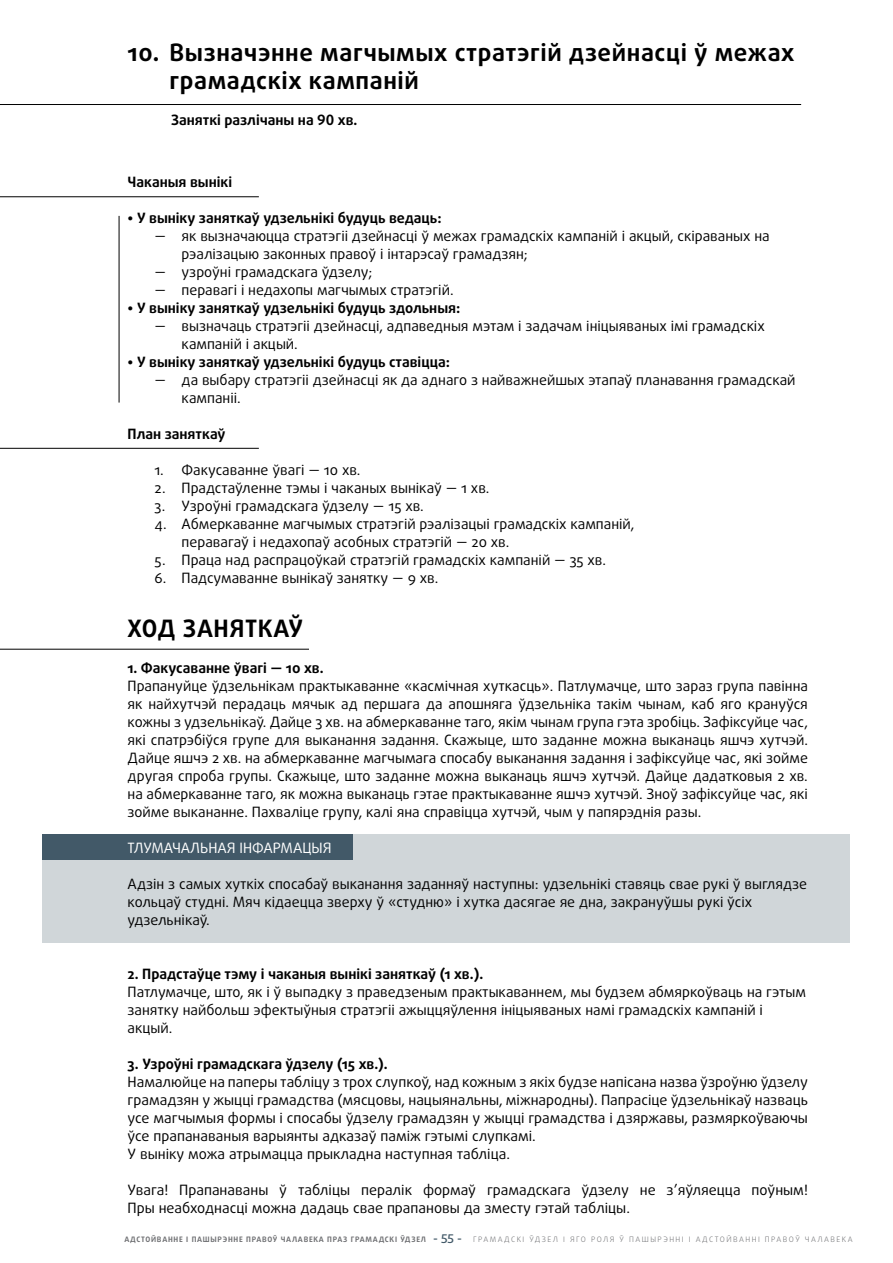
<style>
.page{position:relative;width:893px;height:1263px;background:#fff}
.page>*{position:absolute;margin:0;border:0;box-sizing:border-box;transform-origin:0 0}
.t1{font:700 24px/28.5px "Daxline Cyr";letter-spacing:.025em;color:#000}
.t2{font:700 24px "Daxline Cyr";letter-spacing:.055em;color:#000}
.t3{font:14.25px/18px "Daxline Cyr";color:#000}
.t4{font:700 14.25px "Daxline Cyr";color:#000}
.t5{font:700 14.25px "Daxline Cyr LF";color:#000}
.t6{font:14.25px "Daxline Cyr";color:#fff}
.t7{font:300 7.5px "Daxline Cyr";letter-spacing:.2em;color:#6d6e71}
.t8{font:700 7.5px "Daxline Cyr LF";letter-spacing:.1em;color:#6d6e71}
.s1{font-weight:500;font-size:12px;color:#425968}
</style>
<div class="page">
<div style="left:43px;top:835px;width:807px;height:108px;background:#d0d6d9"></div>
<div style="left:43px;top:835px;width:310px;height:25px;background:#425968"></div>
<hr style="left:0;top:104px;width:801px;height:1px;background:#000">
<hr style="left:0;top:196px;width:259px;height:1px;background:#000">
<hr style="left:0;top:448px;width:259px;height:1px;background:#000">
<hr style="left:0;top:649px;width:309px;height:1px;background:#000">
<hr style="left:119px;top:216px;width:1px;height:187px;background:#000">
<h1 class="t1" style="left:170px;top:37px;width:626px;text-indent:-42px">10. Вызначэнне магчымых стратэгій дзейнасці ў межах грамадскіх кампаній</h1>
<p class="t5" style="left:171px;top:111px;width:188px">Заняткі разлічаны на 90 хв.</p>
<p class="t4" style="left:128px;top:173px;width:106px">Чаканыя вынікі</p>
<p class="t4" style="left:128px;top:209px;width:316px">• У выніку заняткаў удзельнікі будуць ведаць:</p>
<p class="t3" style="left:182px;top:226px;width:590px;text-indent:-27px">— як вызначаюцца стратэгіі дзейнасці ў межах грамадскіх кампаній і акцый, скіраваных на рэалізацыю законных правоў і інтарэсаў грамадзян;</p>
<p class="t3" style="left:155px;top:262px;width:219px">— узроўні грамадскага ўдзелу;</p>
<p class="t3" style="left:155px;top:280px;width:300px">— перавагі і недахопы магчымых стратэгій.</p>
<p class="t4" style="left:128px;top:299px;width:334px">• У выніку заняткаў удзельнікі будуць здольныя:</p>
<p class="t3" style="left:182px;top:316px;width:585px;text-indent:-27px">— вызначаць стратэгіі дзейнасці, адпаведныя мэтам і задачам ініцыяваных імі грамадскіх кампаній і акцый.</p>
<p class="t4" style="left:128px;top:353px;width:324px">• У выніку заняткаў удзельнікі будуць ставіцца:</p>
<p class="t3" style="left:182px;top:370px;width:615px;text-indent:-27px">— да выбару стратэгіі дзейнасці як да аднаго з найважнейшых этапаў планавання грамадскай кампаніі.</p>
<p class="t4" style="left:128px;top:425px;width:99px">План заняткаў</p>
<p class="t3" style="left:155px;top:460px;width:207px">1. Факусаванне ўвагі — 10 хв.</p>
<p class="t3" style="left:155px;top:478px;width:336px">2. Прадстаўленне тэмы і чаканых вынікаў — 1 хв.</p>
<p class="t3" style="left:155px;top:496px;width:271px">3. Узроўні грамадскага ўдзелу — 15 хв.</p>
<p class="t3" style="left:182px;top:514px;width:454px;text-indent:-27px">4. Абмеркаванне магчымых стратэгій рэалізацыі грамадскіх кампаній, перавагаў і недахопаў асобных стратэгій — 20 хв.</p>
<p class="t3" style="left:155px;top:550px;width:453px">5. Праца над распрацоўкай стратэгій грамадскіх кампаній — 35 хв.</p>
<p class="t3" style="left:155px;top:568px;width:285px">6. Падсумаванне вынікаў занятку — 9 хв.</p>
<h1 class="t2" style="left:128px;top:613px;width:176px">Ход заня ткаў</h1>
<p class="t4" style="left:128px;top:659px;width:198px">1. Факусаванне ўвагі — 10 хв.</p>
<p class="t3" style="left:128px;top:676px;width:682px;text-align:justify">Прапануйце ўдзельнікам практыкаванне «касмічная хуткасць». Патлумачце, што зараз група павінна як найхутчэй перадаць мячык ад першага да апошняга ўдзельніка такім чынам, каб яго крануўся кожны з удзельнікаў. Дайце 3 хв. на абмеркаванне таго, якім чынам група гэта зробіць. Зафіксуйце час, які спатрэбіўся групе для выканання задання. Скажыце, што заданне можна выканаць яшчэ хутчэй.<br>Дайце яшчэ 2 хв. на абмеркаванне магчымага спосабу выканання задання і зафіксуйце час, які зойме другая спроба групы. Скажыце, што заданне можна выканаць яшчэ хутчэй. Дайце дадатковыя 2 хв. на абмеркаванне таго, як можна выканаць гэтае практыкаванне яшчэ хутчэй. Зноў зафіксуйце час, які зойме выкананне. Пахваліце групу, калі яна справіцца хутчэй, чым у папярэднія разы.</p>
<p class="t6" style="left:128px;top:839px;width:17px">Тлумачал</p>
<p class="t6" style="left:200px;top:839px;width:18px">ьная</p>
<p class="t6" style="left:239px;top:839px;width:10px">інфармац</p>
<p class="t6" style="left:312px;top:839px;width:20px">ыя</p>
<p class="t3" style="left:128px;top:874px;width:681px">Адзін з самых хуткіх спосабаў выканання заданняў наступны: удзельнікі ставяць свае рукі ў выглядзе кольцаў студні. Мяч кідаецца зверху ў «студню» і хутка дасягае яе дна, закрануўшы рукі ўсіх удзельнікаў.</p>
<p class="t4" style="left:128px;top:965px;width:357px">2. Прадстаўце тэму і чаканыя вынікі заняткаў (1 хв.).</p>
<p class="t3" style="left:128px;top:982px;width:680px">Патлумачце, што, як і ў выпадку з праведзеным практыкаваннем, мы будзем абмяркоўваць на гэтым занятку найбольш эфектыўныя стратэгіі ажыццяўлення ініцыяваных намі грамадскіх кампаній і акцый.</p>
<p class="t4" style="left:128px;top:1055px;width:262px">3. Узроўні грамадскага ўдзелу (15 хв.).</p>
<p class="t3" style="left:128px;top:1072px;width:682px">Намалюйце на паперы табліцу з трох слупкоў, над кожным з якіх будзе напісана назва ўзроўню ўдзелу грамадзян у жыцці грамадства (мясцовы, нацыянальны, міжнародны). Папрасіце ўдзельнікаў назваць усе магчымыя формы і спосабы ўдзелу грамадзян у жыцці грамадства і дзяржавы, размяркоўваючы ўсе прапанаваныя варыянты адказаў паміж гэтымі слупкамі.<br>У выніку можа атрымацца прыкладна наступная табліца.</p>
<p class="t3" style="left:128px;top:1180px;width:682px">Увага! Прапанаваны ў табліцы пералік формаў грамадскага ўдзелу не з’яўляецца поўным!<br>Пры неабходнасці можна дадаць свае прапановы да зместу гэтай табліцы.</p>
<p class="t8" style="left:124px;top:1234px;width:339px">АДСТОЙВАННЕ І ПАШЫРЭННЕ ПРАВОЎ ЧАЛАВЕКА ПРАЗ ГРАМАДСКІ ЎДЗЕЛ <span class="s1">- 55 -</span></p>
<p class="t7" style="left:473px;top:1234px;width:13px">ГРАМА</p>
<p class="t7" style="left:504px;top:1234px;width:267px">ДСК І ЎДЗЕЛ І ЯГО Р ОЛЯ Ў ПА ШЫР ЭННІ І АДСТ ОЙВАННІ ПРА</p>
<p class="t7" style="left:783px;top:1234px;width:65px">ВОЎ ЧАЛАВЕКА</p>
</div>
